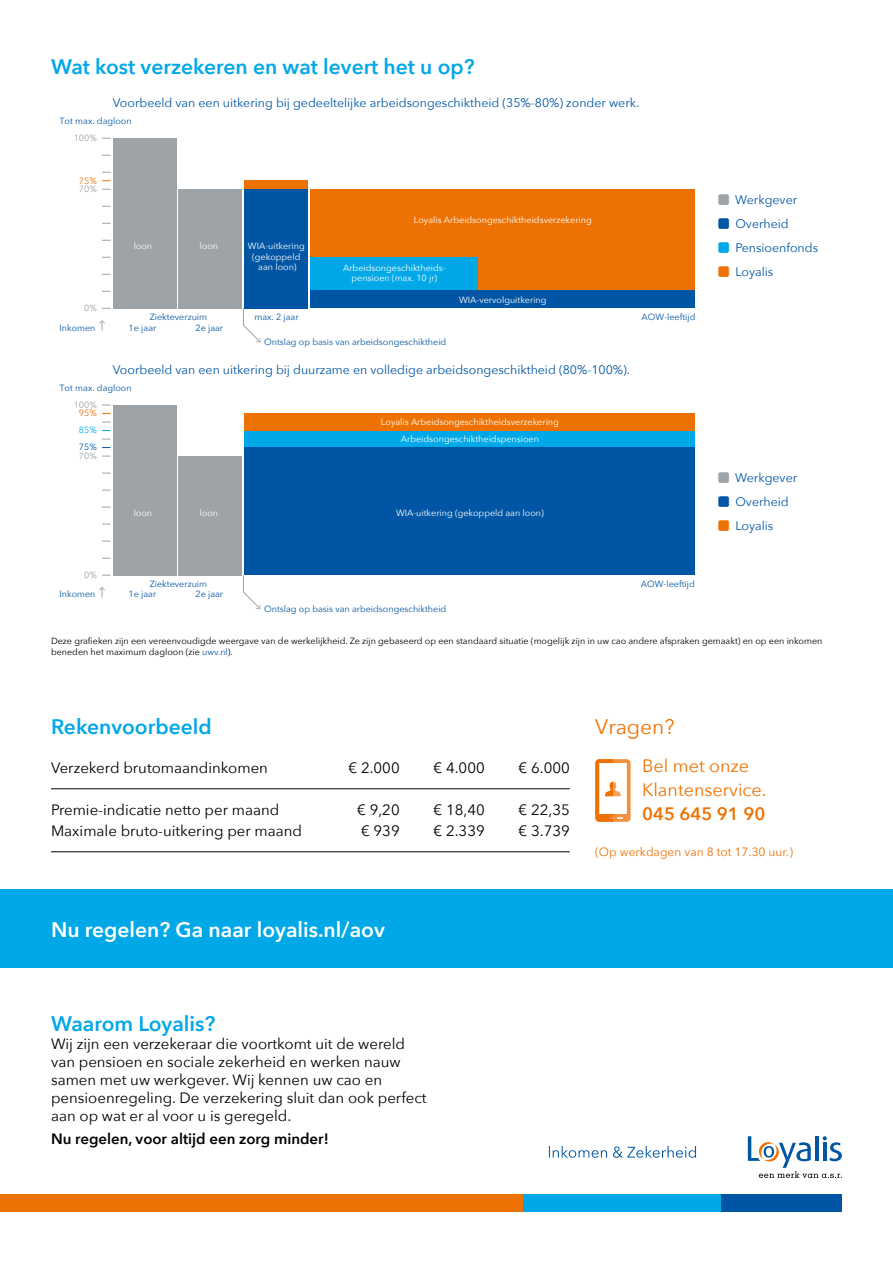
<style>
.page{position:relative;width:893px;height:1263px;background:#fff}
.page>*{position:absolute;margin:0;border:0;box-sizing:border-box;transform-origin:0 0}
.Onderdeel{font:600 21px "Avenir Next";color:#00a8e7}
.Onderdeel-2{font:600 21px "Avenir Next";color:#fff}
.Aandacht_kop{font:21px "Avenir Next";color:#ee7203}
.Kopje{font:18px/24px "Avenir Next";color:#ee7203}
.Bodytekst{font:15px/18px "Avenir Next";color:#000}
.Tabel_body{font:15px "Avenir Next";color:#000}
.Bodykopje{font:600 15px "Avenir Next";color:#000}
.Grafiek_uitleg{font:12.3px "Avenir Next";color:#0056a4}
.Bodytekst-2{font:12px "Avenir Next";color:#ee7203}
.t1{font:9px/10.8px "Avenir Next";color:#fff;text-align:center}
.t2{font:9px/10.8px "Avenir Next";color:#0056a4}
.Grafiek_onderschrift{font:9px/10.8px "Avenir Next";color:#000}
.t3{font:9px "Avenir Next";color:#9da3a7}
.t4{font:9px/8.6px "Avenir Next";color:#ee7203}
.t5{font:9px "Avenir Next";color:#00a8e7}
.s1{color:#9da3a7}
.s2{color:#0056a4}
.s3{font-weight:600}
</style>
<div class="page">
<div style="left:0;top:1195px;width:523px;height:17px;background:#ee7203"></div>
<div style="left:523px;top:1195px;width:199px;height:17px;background:#00a8e7"></div>
<div style="left:722px;top:1195px;width:120px;height:17px;background:#0056a4"></div>
<svg style="left:748px;top:1136px;width:94px;height:42px"></svg>
<svg style="left:549px;top:1146px;width:147px;height:12px"></svg>
<div style="left:0;top:889px;width:893px;height:78px;background:#00a8e7"></div>
<hr style="left:51px;top:788px;width:519px;height:1px;background:#000">
<hr style="left:51px;top:851px;width:519px;height:1px;background:#000">
<svg style="left:595px;top:759px;width:36px;height:63px"></svg>
<div style="left:113px;top:405px;width:63px;height:170px;background:#9da3a7"></div>
<div style="left:244px;top:431px;width:451px;height:17px;background:#00a8e7"></div>
<div style="left:244px;top:448px;width:451px;height:127px;background:#0056a4"></div>
<div style="left:179px;top:456px;width:63px;height:119px;background:#9da3a7"></div>
<div style="left:244px;top:414px;width:451px;height:17px;background:#ee7203"></div>
<svg style="left:99px;top:587px;width:6px;height:10px"></svg>
<svg style="left:243px;top:575px;width:18px;height:35px"></svg>
<div style="left:310px;top:290px;width:385px;height:18px;background:#0056a4"></div>
<div style="left:310px;top:189px;width:385px;height:101px;background:#ee7203"></div>
<div style="left:244px;top:189px;width:64px;height:119px;background:#0056a4"></div>
<div style="left:113px;top:138px;width:63px;height:170px;background:#9da3a7"></div>
<div style="left:179px;top:189px;width:63px;height:119px;background:#9da3a7"></div>
<div style="left:310px;top:257px;width:168px;height:33px;background:#00a8e7"></div>
<div style="left:244px;top:181px;width:64px;height:8px;background:#ee7203"></div>
<svg style="left:99px;top:320px;width:6px;height:11px"></svg>
<svg style="left:243px;top:308px;width:18px;height:35px"></svg>
<p class="Onderdeel" style="left:51px;top:49px;width:425px">Wat kost verzekeren en wat levert het u op?</p>
<p class="Grafiek_uitleg" style="left:113px;top:92px;width:528px">Voorbeeld van een uitkering bij gedeeltelijke arbeidsongeschiktheid (35%-80%) zonder werk.</p>
<p class="t2" style="left:60px;top:115px;width:74px">Tot max. dagloon</p>
<p class="t3" style="left:74px;top:130px;width:25px">100%</p>
<p class="t4" style="left:79px;top:176px;width:19px">75%<br><span class="s1">70%</span></p>
<p class="t3" style="left:84px;top:300px;width:14px">0%</p>
<p class="t2" style="left:60px;top:322px;width:37px">Inkomen</p>
<p class="t1" style="left:134px;top:240px;width:20px">loon</p>
<p class="t1" style="left:200px;top:240px;width:20px">loon</p>
<p class="t1" style="left:248px;top:240px;width:58px">WIA-uitkering (gekoppeld aan loon)</p>
<p class="t2" style="left:195px;top:311px;width:29px;text-indent:-46px">Ziekteverzuim<br>2e jaar</p>
<p class="t2" style="left:254px;top:311px;width:46px">max. 2 jaar</p>
<p class="t2" style="left:129px;top:322px;width:29px">1e jaar</p>
<p class="t1" style="left:414px;top:214px;width:179px">Loyalis Arbeidsongeschiktheidsverzekering</p>
<p class="t1" style="left:343px;top:262px;width:104px">Arbeidsongeschiktheids&shy;pensioen (max. 10 jr)</p>
<p class="t1" style="left:459px;top:294px;width:89px">WIA-vervolguitkering</p>
<p class="t2" style="left:264px;top:336px;width:184px">Ontslag op basis van arbeidsongeschiktheid</p>
<p class="Grafiek_uitleg" style="left:113px;top:360px;width:519px">Voorbeeld van een uitkering bij duurzame en volledige arbeidsongeschiktheid (80%-100%).</p>
<p class="t2" style="left:60px;top:382px;width:74px">Tot max. dagloon</p>
<p class="t3" style="left:74px;top:397px;width:25px">100%</p>
<p class="t2" style="left:79px;top:441px;width:19px">75%</p>
<p class="t4" style="left:79px;top:408px;width:19px">95%</p>
<p class="t5" style="left:79px;top:423px;width:19px">85%</p>
<p class="t3" style="left:79px;top:448px;width:19px">70%</p>
<p class="t1" style="left:381px;top:416px;width:179px">Loyalis Arbeidsongeschiktheidsverzekering</p>
<p class="t1" style="left:401px;top:433px;width:139px">Arbeidsongeschiktheidspensioen</p>
<p class="t2" style="left:642px;top:311px;width:55px">AOW-leeftĳd</p>
<p class="t1" style="left:134px;top:507px;width:20px">loon</p>
<p class="t1" style="left:200px;top:507px;width:20px">loon</p>
<p class="t1" style="left:396px;top:507px;width:149px">WIA-uitkering (gekoppeld aan loon)</p>
<p class="t3" style="left:84px;top:567px;width:14px">0%</p>
<p class="t2" style="left:60px;top:588px;width:37px">Inkomen</p>
<p class="t2" style="left:195px;top:578px;width:29px;text-indent:-46px">Ziekteverzuim<br>2e jaar</p>
<p class="t2" style="left:129px;top:588px;width:29px">1e jaar</p>
<p class="t2" style="left:264px;top:603px;width:184px">Ontslag op basis van arbeidsongeschiktheid</p>
<p class="t2" style="left:641px;top:578px;width:55px">AOW-leeftĳd</p>
<p class="Grafiek_uitleg" style="left:735px;top:190px;width:63px">Werkgever</p>
<p class="Grafiek_uitleg" style="left:735px;top:213px;width:55px">Overheid</p>
<p class="Grafiek_uitleg" style="left:735px;top:237px;width:84px">Pensioenfonds</p>
<p class="Grafiek_uitleg" style="left:735px;top:261px;width:40px">Loyalis</p>
<p class="Grafiek_uitleg" style="left:735px;top:467px;width:63px">Werkgever</p>
<p class="Grafiek_uitleg" style="left:735px;top:491px;width:55px">Overheid</p>
<p class="Grafiek_uitleg" style="left:735px;top:515px;width:40px">Loyalis</p>
<p class="Grafiek_onderschrift" style="left:51px;top:635px;width:773px">Deze grafieken zijn een vereenvoudigde weergave van de werkelijkheid. Ze zijn gebaseerd op een standaard situatie (mogelijk zijn in uw cao andere afspraken gemaakt) en op een inkomen beneden het maximum dagloon (zie <span class="s2">uwv.nl</span>).</p>
<p class="Onderdeel" style="left:51px;top:709px;width:162px">Rekenvoorbeeld</p>
<p class="Tabel_body" style="left:51px;top:755px;width:218px">Verzekerd brutomaandinkomen</p>
<p class="Tabel_body" style="left:349px;top:755px;width:53px">€ 2.000</p>
<p class="Tabel_body" style="left:434px;top:755px;width:53px">€ 4.000</p>
<p class="Tabel_body" style="left:519px;top:755px;width:53px">€ 6.000</p>
<p class="Tabel_body" style="left:51px;top:797px;width:230px">Premie-indicatie netto per maand</p>
<p class="Tabel_body" style="left:357px;top:797px;width:44px">€ 9,20</p>
<p class="Tabel_body" style="left:434px;top:797px;width:53px">€ 18,40</p>
<p class="Tabel_body" style="left:519px;top:797px;width:53px">€ 22,35</p>
<p class="Tabel_body" style="left:51px;top:818px;width:253px">Maximale bruto-uitkering per maand</p>
<p class="Tabel_body" style="left:361px;top:818px;width:40px">€ 939</p>
<p class="Tabel_body" style="left:434px;top:818px;width:53px">€ 2.339</p>
<p class="Tabel_body" style="left:519px;top:818px;width:53px">€ 3.739</p>
<p class="Onderdeel-2" style="left:51px;top:912px;width:335px">Nu regelen? Ga naar loyalis.nl/aov</p>
<p class="Aandacht_kop" style="left:595px;top:709px;width:81px">Vragen?</p>
<p class="Kopje" style="left:642px;top:753px;width:126px">Bel met onze<br>Klantenservice.<br><span class="s3">045 645 91 90</span></p>
<p class="Bodytekst-2" style="left:595px;top:841px;width:199px">(Op werkdagen van 8 tot 17.30 uur.)</p>
<p class="Onderdeel" style="left:51px;top:1006px;width:166px">Waarom Loyalis?</p>
<p class="Bodytekst" style="left:51px;top:1034px;width:377px">Wij zijn een verzekeraar die voortkomt uit de wereld van pensioen en sociale zekerheid en werken nauw samen met uw werkgever. Wij kennen uw cao en pensioenregeling. De verzekering sluit dan ook perfect aan op wat er al voor u is geregeld.</p>
<p class="Bodykopje" style="left:51px;top:1126px;width:279px">Nu regelen, voor altijd een zorg minder!</p>
</div>
